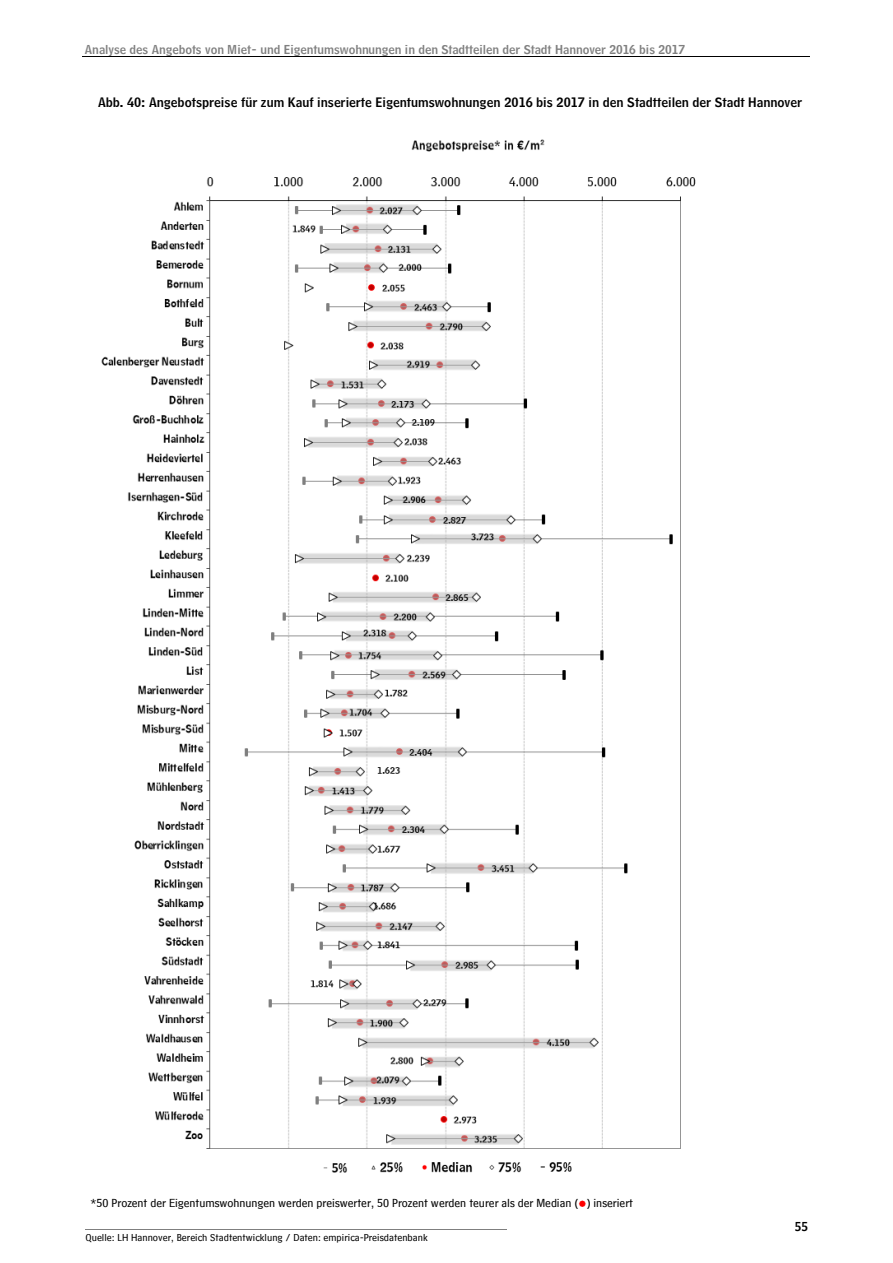
<style>
.page{position:relative;width:893px;height:1263px;background:#fff}
.page>*{position:absolute;margin:0;border:0;box-sizing:border-box;transform-origin:0 0}
.t1{font:12.75px "HM Headline";letter-spacing:-.005em;color:#000}
.t2{font:12px "HM Text";letter-spacing:-.005em;color:#000}
.t3{font:12px "HM Headline";letter-spacing:-.005em;color:#808080}
.t4{font:12px "HM Headline";color:#000}
.t5{font:10.5px "HM Text";color:#000}
</style>
<div class="page">
<hr style="left:83px;top:57px;width:727px;height:1px;background:#000">
<img style="left:101px;top:139px;width:595px;height:1010px">
<img style="left:323px;top:1162px;width:249px;height:11px">
<hr style="left:86px;top:1229px;width:421px;height:1px;background:#7f7f7f">
<p class="t3" style="left:85px;top:45px;width:602px">Analyse des Angebots von Miet- und Eigentumswohnungen in den Stadtteilen der Stadt Hannover 2016 bis 2017</p>
<p class="t1" style="left:98px;top:97px;width:705px">Abb. 40: Angebotspreise für zum Kauf inserierte Eigentumswohnungen 2016 bis 2017 in den Stadtteilen der Stadt Hannover</p>
<p class="t2" style="left:90px;top:1199px;width:544px">*50 Prozent der Eigentumswohnungen werden preiswerter, 50 Prozent werden teurer als der Median ( ) inseriert</p>
<p class="t5" style="left:86px;top:1234px;width:344px">Quelle: LH Hannover, Bereich Stadtentwicklung / Daten: empirica-Preisdatenbank</p>
<p class="t4" style="left:795px;top:1222px;width:15px">55</p>
</div>
